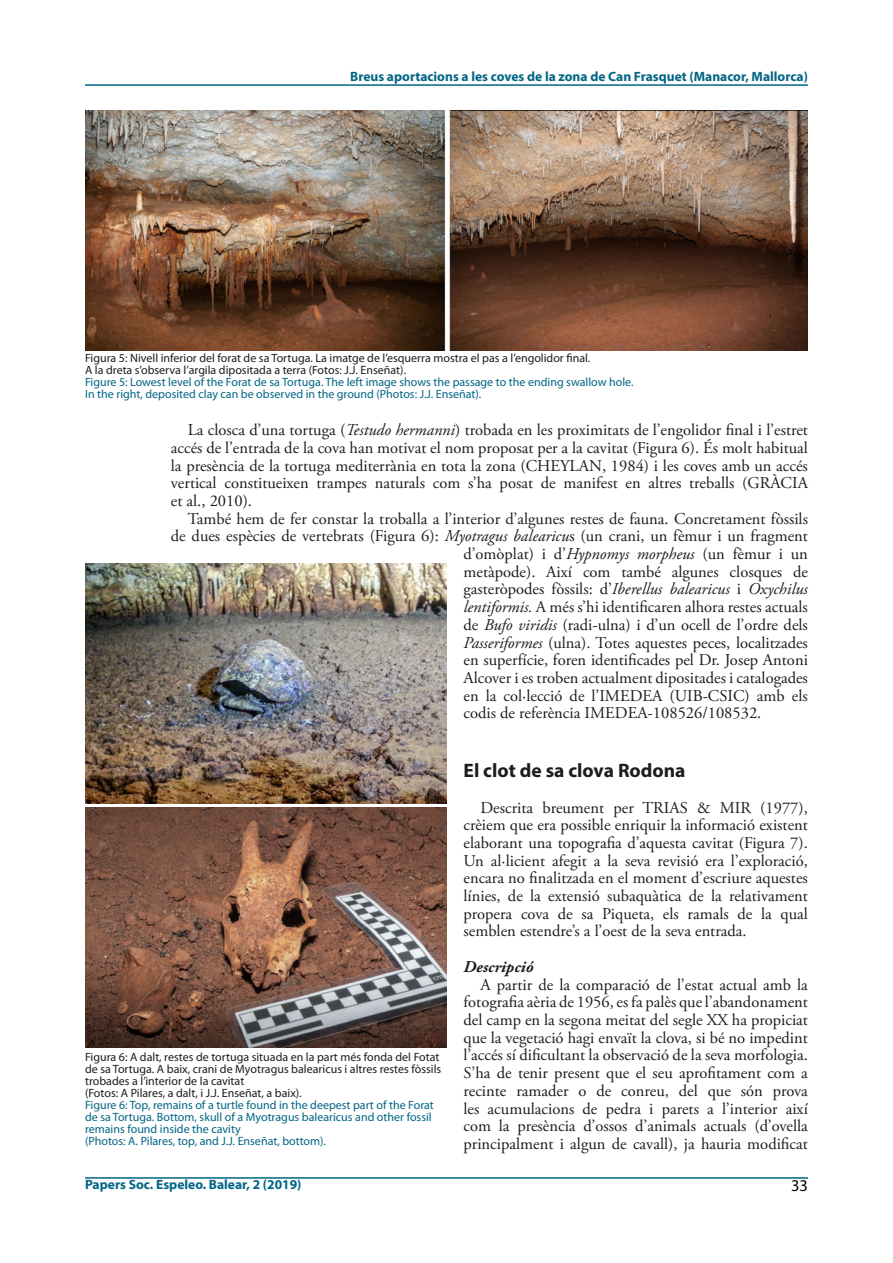
<style>
.page{position:relative;width:893px;height:1263px;background:#fff}
.page>*{position:absolute;margin:0;border:0;box-sizing:border-box;transform-origin:0 0}
.t1{font:700 19.5px "Myriad Pro";color:#1d1d1b}
.t2{font:16.5px/17.7px "Adobe Garamond Pro";color:#1d1d1b;text-align:justify}
.t3{font:italic 16.5px "Adobe Garamond Pro";color:#1d1d1b}
.t4{font:italic 700 16.5px "Adobe Garamond Pro";color:#1d1d1b}
.t5{font:16.5px "Myriad Pro";color:#000}
.t6{font:700 13.5px "Myriad Pro";color:#006585}
.t7{font:12px/12px "Myriad Pro";color:#006585}
.t8{font:12px/12px "Myriad Pro";color:#1d1d1b}
.s1{font-style:italic}
.s2{font-style:normal}
</style>
<div class="page">
<hr style="left:85px;top:84px;width:723px;height:2px;background:#006585">
<hr style="left:85px;top:1177px;width:723px;height:2px;background:#006585">
<img style="left:85px;top:111px;width:723px;height:240px">
<img style="left:85px;top:564px;width:361px;height:240px">
<img style="left:85px;top:808px;width:361px;height:240px">
<p class="t6" style="left:350px;top:67px;width:459px">Breus aportacions a les coves de la zona de Can Frasquet (Manacor, Mallorca)</p>
<p class="t8" style="left:85px;top:352px;width:507px">Figura 5: Nivell inferior del forat de sa Tortuga. La imatge de l’esquerra mostra el pas a l’engolidor final.<br>A la dreta s’observa l’argila dipositada a terra (Fotos: J.J. Enseñat).</p>
<p class="t7" style="left:85px;top:376px;width:550px">Figure 5: Lowest level of the Forat de sa Tortuga. The left image shows the passage to the ending swallow hole.<br>In the right, deposited clay can be observed in the ground (Photos: J.J. Enseñat).</p>
<p class="t2" style="left:171px;top:422px;width:639px;text-indent:17px">La closca d’una tortuga (<span class="s1">Testudo hermanni</span>) trobada en les proximitats de l’engolidor final i l’estret accés de l’entrada de la cova han motivat el nom proposat per a la cavitat (Figura 6). És molt habitual la presència de la tortuga mediterrània en tota la zona (CHEYLAN, 1984) i les coves amb un accés vertical constitueixen trampes naturals com s’ha posat de manifest en altres treballs (GRÀCIA et al., 2010).</p>
<p class="t2" style="left:188px;top:510px;width:622px">També hem de fer constar la troballa a l’interior d’algunes restes de fauna. Concretament fòssils</p>
<p class="t2" style="left:171px;top:528px;width:639px">de dues espècies de vertebrats (Figura 6): <span class="s1">Myotragus balearicu</span>s (un crani, un fèmur i un fragment</p>
<p class="t2" style="left:463px;top:545px;width:346px">d’omòplat) i d’<span class="s1">Hypnomys morpheus</span> (un fèmur i un</p>
<p class="t2" style="left:463px;top:563px;width:346px">metàpode). Així com també algunes closques de</p>
<p class="t3" style="left:463px;top:579px;width:346px"><span class="s2">gasteròpodes fòssils: d’</span>Iberellus balearicus <span class="s2">i</span> Oxychilus</p>
<p class="t2" style="left:463px;top:599px;width:346px"><span class="s1">lentiformis.</span> A més s’hi identificaren alhora restes actuals</p>
<p class="t2" style="left:463px;top:616px;width:346px">de <span class="s1">Bufo viridis</span> (radi‑ulna) i d’un ocell de l’ordre dels</p>
<p class="t2" style="left:463px;top:634px;width:346px"><span class="s1">Passeriformes</span> (ulna). Totes aquestes peces, localitzades</p>
<p class="t2" style="left:463px;top:652px;width:346px">en superfície, foren identificades pel Dr. Josep Antoni</p>
<p class="t2" style="left:463px;top:669px;width:346px">Alcover i es troben actualment dipositades i catalogades</p>
<p class="t2" style="left:463px;top:687px;width:346px">en la col·lecció de l’IMEDEA (UIB-CSIC) amb els</p>
<p class="t2" style="left:463px;top:705px;width:299px">codis de referència IMEDEA-108526/108532.</p>
<p class="t8" style="left:85px;top:1050px;width:358px">Figura 6: A dalt, restes de tortuga situada en la part més fonda del Fotat de sa Tortuga. A baix, crani de Myotragus balearicus i altres restes fòssils trobades a l’interior de la cavitat<br>(Fotos: A Pilares, a dalt, i J.J. Enseñat, a baix).</p>
<p class="t7" style="left:85px;top:1098px;width:350px">Figure 6: Top, remains of a turtle found in the deepest part of the Forat de sa Tortuga. Bottom, skull of a Myotragus balearicus and other fossil remains found inside the cavity<br>(Photos: A. Pilares, top, and J.J. Enseñat, bottom).</p>
<p class="t1" style="left:463px;top:758px;width:223px">El clot de sa clova Rodona</p>
<p class="t2" style="left:463px;top:799px;width:346px;text-indent:17px">Descrita breument per TRIAS &amp; MIR (1977), crèiem que era possible enriquir la informació existent elaborant una topografia d’aquesta cavitat (Figura 7).<br>Un al·licient afegit a la seva revisió era l’exploració, encara no finalitzada en el moment d’escriure aquestes línies, de la extensió subaquàtica de la relativament propera cova de sa Piqueta, els ramals de la qual semblen estendre’s a l’oest de la seva entrada.</p>
<p class="t4" style="left:463px;top:957px;width:71px">Descripció</p>
<p class="t2" style="left:463px;top:976px;width:346px;text-indent:17px">A partir de la comparació de l’estat actual amb la fotografia aèria de 1956, es fa palès que l’abandonament del camp en la segona meitat del segle XX ha propiciat que la vegetació hagi envaït la clova, si bé no impedint l’accés sí dificultant la observació de la seva morfologia.<br>S’ha de tenir present que el seu aprofitament com a recinte ramader o de conreu, del que són prova les acumulacions de pedra i parets a l’interior així com la presència d’ossos d’animals actuals (d’ovella principalment i algun de cavall), ja hauria modificat</p>
<p class="t6" style="left:85px;top:1176px;width:218px">Papers Soc. Espeleo. Balear, 2 (2019)</p>
<p class="t5" style="left:791px;top:1176px;width:18px">33</p>
</div>
